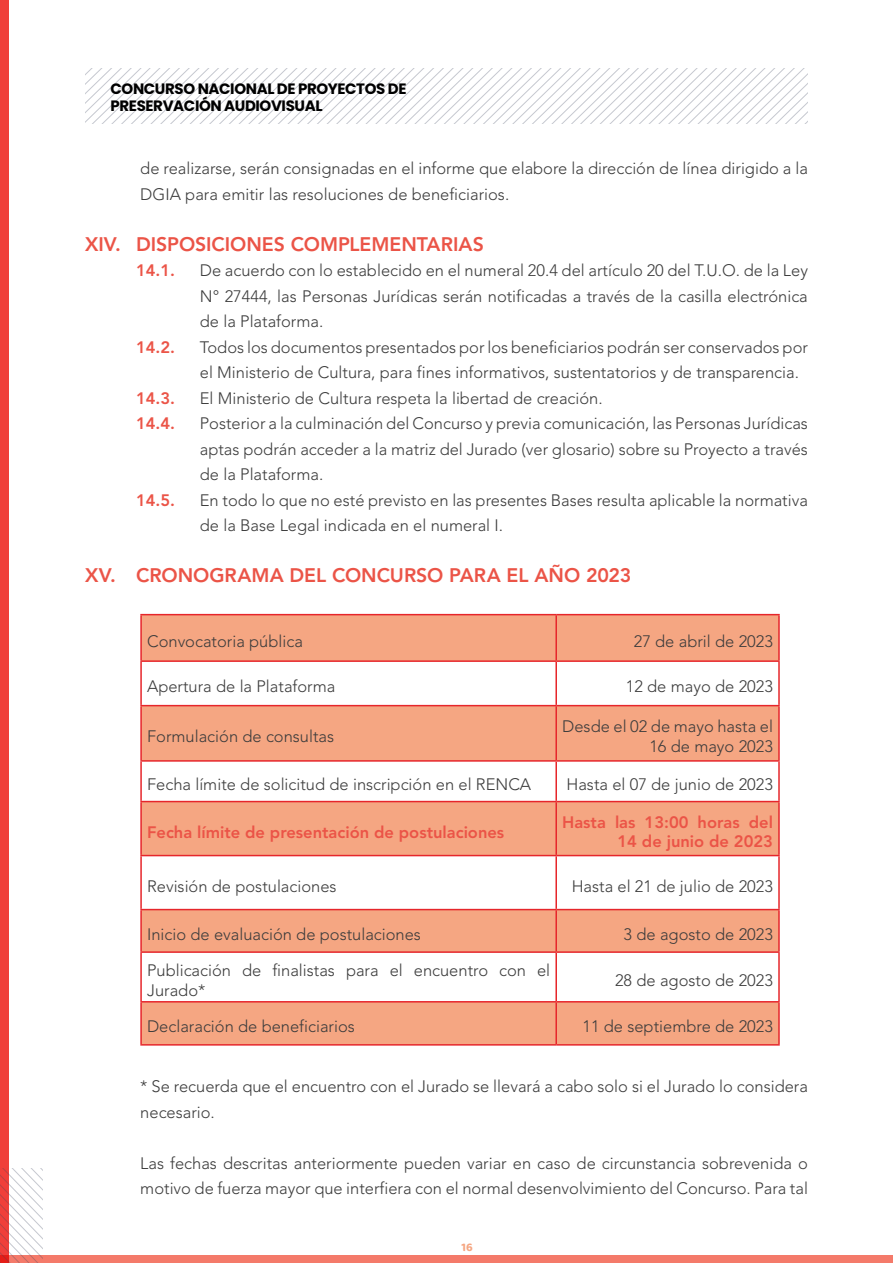
<style>
.page{position:relative;width:893px;height:1263px;background:#fff}
.page>*{position:absolute;margin:0;border:0;box-sizing:border-box;transform-origin:0 0}
.t1{font:800 19.5px "Avenir";color:#eb5447}
.t2{font:300 16.5px/25.5px "Avenir";color:#3c3c3c}
.t3{font:800 16.5px/19.8px "Avenir";color:#eb5447;text-align:right}
.t4{font:700 15px/16.5px "Poppins";letter-spacing:-.025em;color:#000}
.t5{font:700 12px "Baloo 2";color:#f5a682}
</style>
<div class="page">
<div style="left:0;top:1255px;width:893px;height:8px;background:#f47a6a"></div>
<div style="left:0;top:0;width:8px;height:1263px;background:#f03f3a"></div>
<svg style="left:85px;top:68px;width:723px;height:55px"></svg>
<svg style="left:0;top:1168px;width:43px;height:95px"></svg>
<svg style="left:142px;top:615px;width:636px;height:429px;fill:#f5a682"></svg>
<hr style="left:140px;top:614px;width:416px;height:1px;background:#e6262b">
<hr style="left:140px;top:615px;width:2px;height:45px;background:#e6262b">
<hr style="left:556px;top:614px;width:224px;height:1px;background:#e6262b">
<hr style="left:555px;top:615px;width:2px;height:45px;background:#e6262b">
<hr style="left:778px;top:615px;width:2px;height:45px;background:#e6262b">
<hr style="left:140px;top:660px;width:416px;height:2px;background:#e6262b">
<hr style="left:140px;top:662px;width:2px;height:43px;background:#e6262b">
<hr style="left:556px;top:660px;width:224px;height:2px;background:#e6262b">
<hr style="left:555px;top:662px;width:2px;height:43px;background:#e6262b">
<hr style="left:778px;top:662px;width:2px;height:43px;background:#e6262b">
<hr style="left:140px;top:705px;width:416px;height:1px;background:#e6262b">
<hr style="left:140px;top:706px;width:2px;height:54px;background:#e6262b">
<hr style="left:556px;top:705px;width:224px;height:1px;background:#e6262b">
<hr style="left:555px;top:706px;width:2px;height:54px;background:#e6262b">
<hr style="left:778px;top:706px;width:2px;height:54px;background:#e6262b">
<hr style="left:140px;top:760px;width:416px;height:2px;background:#e6262b">
<hr style="left:140px;top:762px;width:2px;height:39px;background:#e6262b">
<hr style="left:556px;top:760px;width:224px;height:2px;background:#e6262b">
<hr style="left:555px;top:762px;width:2px;height:39px;background:#e6262b">
<hr style="left:778px;top:762px;width:2px;height:39px;background:#e6262b">
<hr style="left:140px;top:801px;width:416px;height:1px;background:#e6262b">
<hr style="left:140px;top:802px;width:2px;height:53px;background:#e6262b">
<hr style="left:556px;top:801px;width:224px;height:1px;background:#e6262b">
<hr style="left:555px;top:802px;width:2px;height:53px;background:#e6262b">
<hr style="left:778px;top:802px;width:2px;height:53px;background:#e6262b">
<hr style="left:140px;top:856px;width:2px;height:53px;background:#e6262b">
<hr style="left:555px;top:856px;width:2px;height:53px;background:#e6262b">
<hr style="left:778px;top:856px;width:2px;height:53px;background:#e6262b">
<hr style="left:140px;top:855px;width:416px;height:1px;background:#e6262b">
<hr style="left:556px;top:855px;width:224px;height:1px;background:#e6262b">
<hr style="left:140px;top:909px;width:416px;height:1px;background:#e6262b">
<hr style="left:140px;top:910px;width:2px;height:41px;background:#e6262b">
<hr style="left:556px;top:909px;width:224px;height:1px;background:#e6262b">
<hr style="left:555px;top:910px;width:2px;height:41px;background:#e6262b">
<hr style="left:778px;top:910px;width:2px;height:41px;background:#e6262b">
<hr style="left:140px;top:951px;width:416px;height:2px;background:#e6262b">
<hr style="left:140px;top:953px;width:2px;height:48px;background:#e6262b">
<hr style="left:556px;top:951px;width:224px;height:2px;background:#e6262b">
<hr style="left:555px;top:953px;width:2px;height:48px;background:#e6262b">
<hr style="left:778px;top:953px;width:2px;height:48px;background:#e6262b">
<hr style="left:140px;top:1001px;width:416px;height:1px;background:#e6262b">
<hr style="left:140px;top:1002px;width:2px;height:42px;background:#e6262b">
<hr style="left:556px;top:1001px;width:224px;height:1px;background:#e6262b">
<hr style="left:555px;top:1002px;width:2px;height:42px;background:#e6262b">
<hr style="left:778px;top:1002px;width:2px;height:42px;background:#e6262b">
<hr style="left:140px;top:1044px;width:416px;height:1px;background:#e6262b">
<hr style="left:556px;top:1044px;width:224px;height:1px;background:#e6262b">
<p class="t4" style="left:111px;top:81px;width:297px">CONCURSO NACIONAL DE PROYECTOS DE<br>PRESERVACIÓN AUDIOVISUAL</p>
<p class="t2" style="left:140px;top:156px;width:669px">de realizarse, serán consignadas en el informe que elabore la dirección de línea dirigido a la<br>DGIA para emitir las resoluciones de beneficiarios.</p>
<p class="t1" style="left:85px;top:230px;width:400px">XIV. DISPOSICIONES COMPLEMENTARIAS</p>
<p class="t3" style="left:136px;top:261px;width:41px">14.1.</p>
<p class="t2" style="left:200px;top:258px;width:610px;text-align:justify">De acuerdo con lo establecido en el numeral 20.4 del artículo 20 del T.U.O. de la Ley N° 27444, las Personas Jurídicas serán notificadas a través de la casilla electrónica de la Plataforma.</p>
<p class="t3" style="left:136px;top:338px;width:41px">14.2.</p>
<p class="t2" style="left:200px;top:335px;width:610px">Todos los documentos presentados por los beneficiarios podrán ser conservados por el Ministerio de Cultura, para fines informativos, sustentatorios y de transparencia.</p>
<p class="t3" style="left:136px;top:389px;width:41px">14.3.</p>
<p class="t2" style="left:200px;top:386px;width:404px">El Ministerio de Cultura respeta la libertad de creación.</p>
<p class="t3" style="left:136px;top:414px;width:41px">14.4.</p>
<p class="t2" style="left:200px;top:411px;width:610px;text-align:justify">Posterior a la culminación del Concurso y previa comunicación, las Personas Jurídicas aptas podrán acceder a la matriz del Jurado (ver glosario) sobre su Proyecto a través de la Plataforma.</p>
<p class="t3" style="left:136px;top:491px;width:41px">14.5.</p>
<p class="t2" style="left:200px;top:488px;width:610px">En todo lo que no esté previsto en las presentes Bases resulta aplicable la normativa de la Base Legal indicada en el numeral I.</p>
<p class="t1" style="left:85px;top:561px;width:548px">XV. CRONOGRAMA DEL CONCURSO PARA EL AÑO 2023</p>
<p class="t2" style="left:147px;top:629px;width:157px">Convocatoria pública</p>
<p class="t2" style="left:634px;top:629px;width:141px">27 de abril de 2023</p>
<p class="t2" style="left:147px;top:674px;width:190px">Apertura de la Plataforma</p>
<p class="t2" style="left:626px;top:674px;width:149px">12 de mayo de 2023</p>
<p class="t2" style="left:147px;top:724px;width:189px">Formulación de consultas</p>
<p class="t2" style="left:562px;top:717px;width:212px;line-height:19.8px;text-align:right">Desde el 02 de mayo hasta el<br>16 de mayo 2023</p>
<p class="t2" style="left:147px;top:772px;width:386px">Fecha límite de solicitud de inscripción en el RENCA</p>
<p class="t2" style="left:566px;top:772px;width:208px">Hasta el 07 de junio de 2023</p>
<p class="t3" style="left:147px;top:823px;width:359px">Fecha límite de presentación de postulaciones</p>
<p class="t3" style="left:562px;top:813px;width:212px">Hasta las 13:00 horas del<br>14 de junio de 2023</p>
<p class="t2" style="left:147px;top:874px;width:191px">Revisión de postulaciones</p>
<p class="t2" style="left:572px;top:874px;width:203px">Hasta el 21 de julio de 2023</p>
<p class="t2" style="left:147px;top:922px;width:275px">Inicio de evaluación de postulaciones</p>
<p class="t2" style="left:624px;top:922px;width:151px">3 de agosto de 2023</p>
<p class="t2" style="left:147px;top:961px;width:405px;line-height:19.8px">Publicación de finalistas para el encuentro con el<br>Jurado*</p>
<p class="t2" style="left:615px;top:968px;width:159px">28 de agosto de 2023</p>
<p class="t2" style="left:147px;top:1014px;width:209px">Declaración de beneficiarios</p>
<p class="t2" style="left:582px;top:1014px;width:192px">11 de septiembre de 2023</p>
<p class="t2" style="left:140px;top:1074px;width:669px">* Se recuerda que el encuentro con el Jurado se llevará a cabo solo si el Jurado lo considera necesario.</p>
<p class="t2" style="left:140px;top:1151px;width:669px">Las fechas descritas anteriormente pueden variar en caso de circunstancia sobrevenida o motivo de fuerza mayor que interfiera con el normal desenvolvimiento del Concurso. Para tal</p>
<p class="t5" style="left:461px;top:1239px;width:13px">16</p>
</div>
